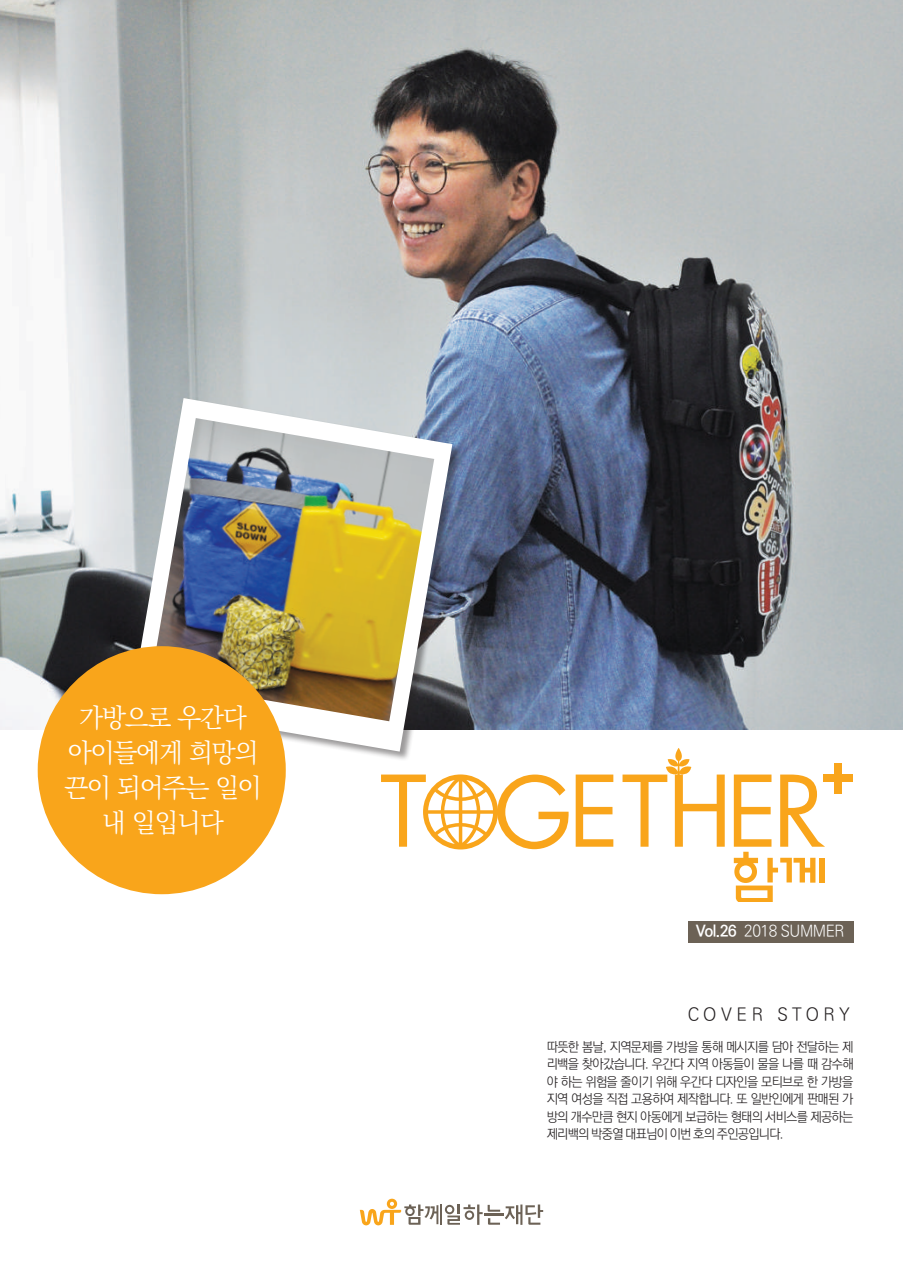
<style>
.page{position:relative;width:903px;height:1275px;background:#fff}
.page>*{position:absolute;margin:0;border:0;box-sizing:border-box;transform-origin:0 0}
.t1{font:300 26.25px/35px "Ko Pub Batang";letter-spacing:-.04em;color:#fff;text-align:center}
.t2{font:300 17.5px "Ko Pub Dotum";letter-spacing:.25em;color:#231f20}
.t3{font:300 15.75px "Ko Pub Dotum";letter-spacing:-.03em;color:#fff}
.t4{font:300 13.12px/17.5px "Ko Pub Dotum";letter-spacing:-.05em;color:#231f20;text-align:justify}
.s1{font-weight:700}
</style>
<div class="page">
<img style="left:0;top:0;width:903px;height:729px">
<div style="left:131px;top:398px;width:332px;height:364px;background:#231f20;opacity:.45"></div>
<svg style="left:131px;top:398px;width:321px;height:354px"></svg>
<img style="left:151px;top:418px;width:283px;height:303px">
<hr style="left:440px;top:1204px;width:2px;height:21px;background:#6c6256">
<svg style="left:445px;top:1204px;width:98px;height:21px"></svg>
<svg style="left:360px;top:1199px;width:78px;height:26px"></svg>
<div style="left:38px;top:646px;width:248px;height:248px;background:#f9a51b;border-radius:50%"></div>
<div style="left:835px;top:763px;width:7px;height:31px;background:#f9a51b"></div>
<div style="left:823px;top:775px;width:30px;height:7px;background:#f9a51b"></div>
<svg style="left:576px;top:774px;width:37px;height:73px"></svg>
<svg style="left:734px;top:774px;width:91px;height:128px"></svg>
<svg style="left:381px;top:774px;width:188px;height:75px"></svg>
<svg style="left:622px;top:748px;width:103px;height:99px"></svg>
<div style="left:688px;top:921px;width:165px;height:21px;background:#6c6256"></div>
<h1 class="t1" style="left:64px;top:702px;width:199px">가방으로 우간다 아이들에게 희망의 끈이 되어주는 일이 내 일입니다</h1>
<p class="t3" style="left:696px;top:924px;width:150px"><span class="s1">Vol.26</span> 2018 SUMMER</p>
<h2 class="t2" style="left:688px;top:1006px;width:164px">COVER STORY</h2>
<p class="t4" style="left:547px;top:1038px;width:308px">따뜻한 봄날, 지역문제를 가방을 통해 메시지를 담아 전달하는 제 리백을 찾아갔습니다. 우간다 지역 아동들이 물을 나를 때 감수해 야 하는 위험을 줄이기 위해 우간다 디자인을 모티브로 한 가방을 지역 여성을 직접 고용하여 제작합니다. 또 일반인에게 판매된 가 방의 개수만큼 현지 아동에게 보급하는 형태의 서비스를 제공하는 제리백의 박중열 대표님이 이번 호의 주인공입니다.</p>
</div>
